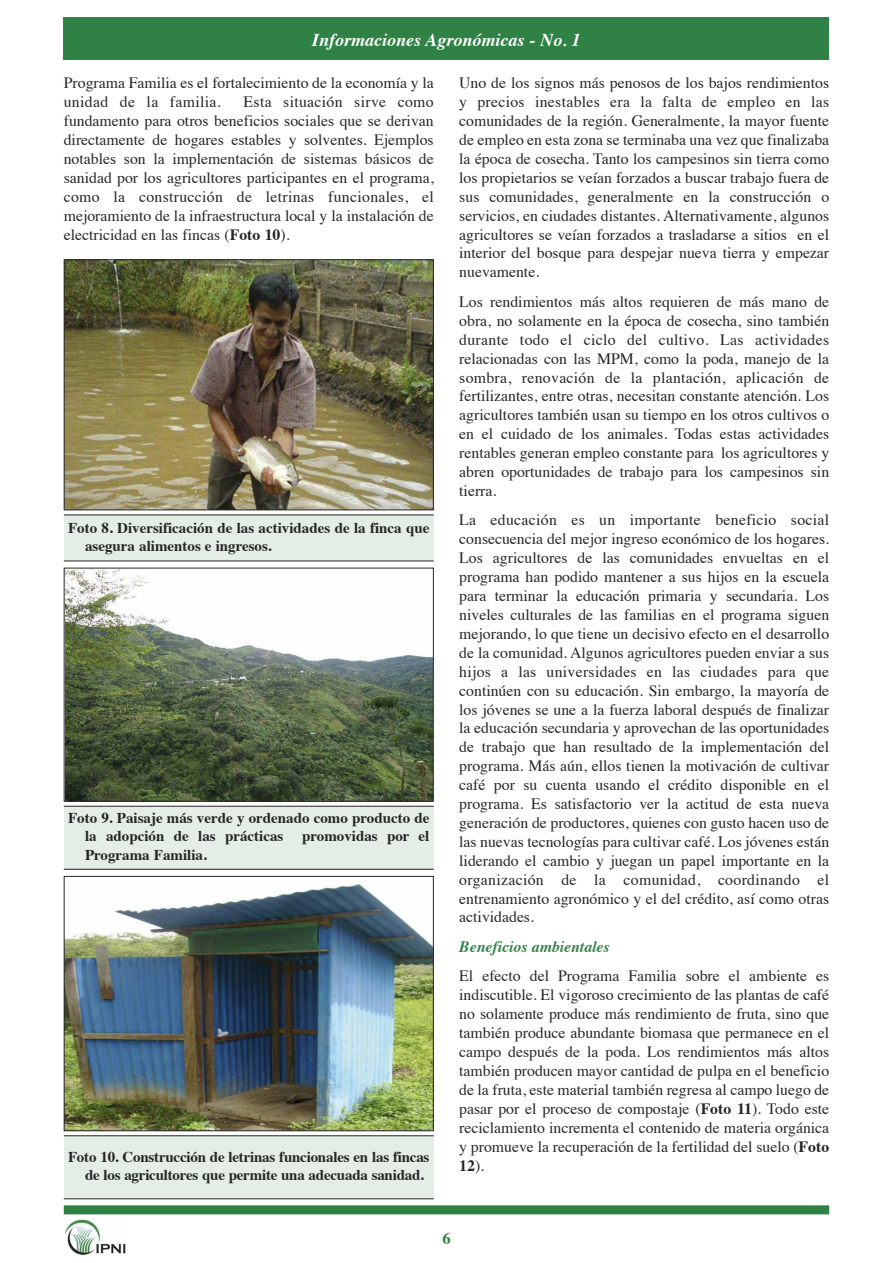
<style>
.page{position:relative;width:893px;height:1263px;background:#fff}
.page>*{position:absolute;margin:0;border:0;box-sizing:border-box;transform-origin:0 0}
.t1{font:italic 700 18px "Times";color:#fff}
.t2{font:700 16.5px "Times";color:#308145}
.t3{font:15.75px/18.9px "Times";color:#272627;text-align:justify}
.t4{font:italic 700 15.75px "Times";color:#308145}
.t5{font:700 15px/18px "Times";color:#272627}
.s1{font-weight:700}
</style>
<div class="page">
<div style="left:64px;top:17px;width:765px;height:43px;background:#308145"></div>
<div style="left:64px;top:1205px;width:765px;height:9px;background:#308145"></div>
<img style="left:66px;top:1220px;width:59px;height:34px">
<div style="left:64px;top:806px;width:370px;height:64px;background:#e4eee5"></div>
<hr style="left:64px;top:806px;width:370px;height:1px;background:#272627">
<hr style="left:64px;top:869px;width:370px;height:1px;background:#272627">
<img style="left:66px;top:570px;width:366px;height:229px">
<div style="left:64px;top:568px;width:370px;height:233px;border:1px solid #272627"></div>
<div style="left:64px;top:1135px;width:370px;height:64px;background:#e4eee5"></div>
<hr style="left:64px;top:1135px;width:370px;height:1px;background:#272627">
<hr style="left:64px;top:1198px;width:370px;height:1px;background:#272627">
<img style="left:66px;top:883px;width:366px;height:246px">
<div style="left:64px;top:876px;width:370px;height:255px;border:1px solid #272627"></div>
<div style="left:64px;top:514px;width:370px;height:47px;background:#e4eee5"></div>
<hr style="left:64px;top:514px;width:370px;height:1px;background:#272627">
<hr style="left:64px;top:561px;width:370px;height:1px;background:#272627">
<img style="left:66px;top:261px;width:366px;height:247px">
<div style="left:64px;top:259px;width:370px;height:251px;border:1px solid #272627"></div>
<p class="t1" style="left:312px;top:32px;width:270px">Informaciones Agronómicas - No. 1</p>
<p class="t3" style="left:64px;top:75px;width:371px">Programa Familia es el fortalecimiento de la economía y la unidad de la familia.</p>
<p class="t3" style="left:64px;top:94px;width:371px;text-indent:180px">Esta situación sirve como fundamento para otros beneficios sociales que se derivan directamente de hogares estables y solventes. Ejemplos notables son la implementación de sistemas básicos de sanidad por los agricultores participantes en el programa, como la construcción de letrinas funcionales, el mejoramiento de la infraestructura local y la instalación de electricidad en las fincas (<span class="s1">Foto 10</span>).</p>
<p class="t5" style="left:85px;top:520px;width:346px;text-indent:-17px">Foto 8. Diversificación de las actividades de la finca que asegura alimentos e ingresos.</p>
<p class="t5" style="left:85px;top:811px;width:346px;text-align:justify;text-indent:-17px">Foto 9. Paisaje más verde y ordenado como producto de la adopción de las prácticas promovidas por el Programa Familia.</p>
<p class="t5" style="left:85px;top:1149px;width:346px;text-indent:-17px">Foto 10. Construcción de letrinas funcionales en las fincas de los agricultores que permite una adecuada sanidad.</p>
<p class="t3" style="left:459px;top:75px;width:371px">Uno de los signos más penosos de los bajos rendimientos y precios inestables era la falta de empleo en las comunidades de la región. Generalmente, la mayor fuente de empleo en esta zona se terminaba una vez que finalizaba la época de cosecha. Tanto los campesinos sin tierra como los propietarios se veían forzados a buscar trabajo fuera de sus comunidades, generalmente en la construcción o servicios, en ciudades distantes. Alternativamente, algunos agricultores se veían forzados a trasladarse a sitios en el interior del bosque para despejar nueva tierra y empezar nuevamente.</p>
<p class="t3" style="left:459px;top:293px;width:371px">Los rendimientos más altos requieren de más mano de obra, no solamente en la época de cosecha, sino también durante todo el ciclo del cultivo. Las actividades relacionadas con las MPM, como la poda, manejo de la sombra, renovación de la plantación, aplicación de fertilizantes, entre otras, necesitan constante atención. Los agricultores también usan su tiempo en los otros cultivos o en el cuidado de los animales. Todas estas actividades rentables generan empleo constante para los agricultores y abren oportunidades de trabajo para los campesinos sin tierra.</p>
<p class="t3" style="left:459px;top:512px;width:371px">La educación es un importante beneficio social consecuencia del mejor ingreso económico de los hogares.<br>Los agricultores de las comunidades envueltas en el programa han podido mantener a sus hijos en la escuela para terminar la educación primaria y secundaria. Los niveles culturales de las familias en el programa siguen mejorando, lo que tiene un decisivo efecto en el desarrollo de la comunidad. Algunos agricultores pueden enviar a sus hijos a las universidades en las ciudades para que continúen con su educación. Sin embargo, la mayoría de los jóvenes se une a la fuerza laboral después de finalizar la educación secundaria y aprovechan de las oportunidades de trabajo que han resultado de la implementación del programa. Más aún, ellos tienen la motivación de cultivar café por su cuenta usando el crédito disponible en el programa. Es satisfactorio ver la actitud de esta nueva generación de productores, quienes con gusto hacen uso de las nuevas tecnologías para cultivar café. Los jóvenes están liderando el cambio y juegan un papel importante en la organización de la comunidad, coordinando el entrenamiento agronómico y el del crédito, así como otras actividades.</p>
<p class="t4" style="left:459px;top:940px;width:152px">Beneficios ambientales</p>
<p class="t3" style="left:459px;top:968px;width:371px">El efecto del Programa Familia sobre el ambiente es indiscutible. El vigoroso crecimiento de las plantas de café no solamente produce más rendimiento de fruta, sino que también produce abundante biomasa que permanece en el campo después de la poda. Los rendimientos más altos también producen mayor cantidad de pulpa en el beneficio de la fruta, este material también regresa al campo luego de pasar por el proceso de compostaje (<span class="s1">Foto 11</span>). Todo este reciclamiento incrementa el contenido de materia orgánica y promueve la recuperación de la fertilidad del suelo (<span class="s1">Foto 12</span>).</p>
<p class="t2" style="left:442px;top:1231px;width:10px">6</p>
</div>
